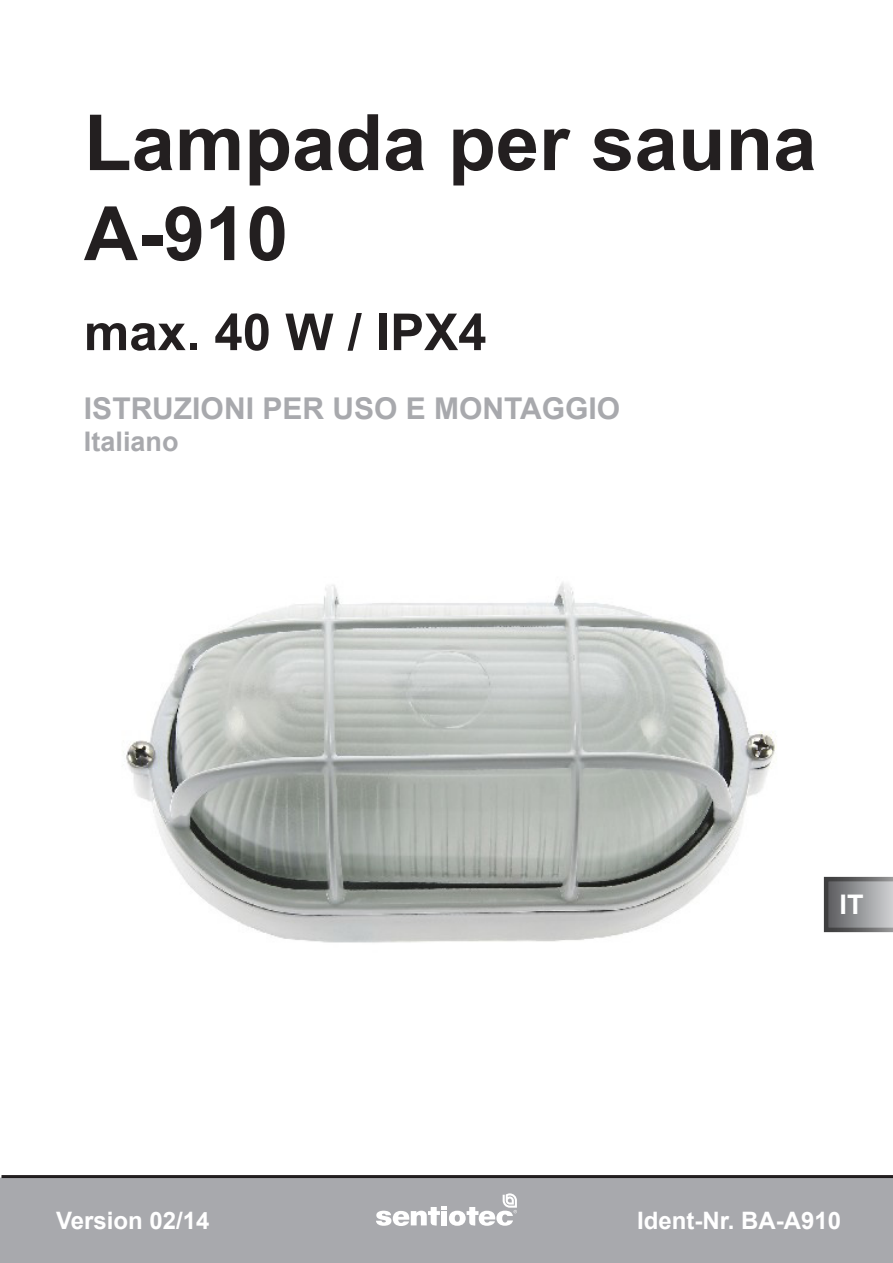
<style>
.page{position:relative;width:893px;height:1263px;background:#fff}
.page>*{position:absolute;margin:0;border:0;box-sizing:border-box;transform-origin:0 0}
.t1{font:700 78px "Arial";color:#231f20}
.t2{font:700 75px "Arial";color:#231f20}
.t3{font:700 51px "Arial";color:#231f20}
.t4{font:700 30px "Arial";color:#a8a9ad}
.t5{font:700 27px "Arial";color:#a8a9ad}
.Fließtext{font:700 27px "Arial";color:#fff}
.Fließtext_fett{font:700 24px "Arial";color:#fff}
</style>
<div class="page">
<img style="left:123px;top:582px;width:707px;height:361px">
<div style="left:0;top:1177px;width:893px;height:86px;background:#a8a9ad"></div>
<hr style="left:2px;top:1175px;width:891px;height:3px;background:#231f20">
<svg style="left:376px;top:1193px;width:141px;height:33px"></svg>
<svg style="left:824px;top:877px;width:69px;height:55px;background:#8a8a8d"></svg>
<p class="t1" style="left:84px;top:88px;width:734px">Lampada per sauna</p>
<p class="t2" style="left:84px;top:181px;width:206px">A-910</p>
<p class="t3" style="left:84px;top:296px;width:404px">max. 40 W / IPX4</p>
<p class="t4" style="left:84px;top:387px;width:538px">ISTRUZIONI PER USO E MONTAGGIO</p>
<p class="t5" style="left:84px;top:422px;width:96px">Italiano</p>
<p class="Fließtext" style="left:839px;top:885px;width:26px">IT</p>
<p class="Fließtext_fett" style="left:56px;top:1204px;width:155px">Version 02/14</p>
<p class="Fließtext_fett" style="left:637px;top:1204px;width:206px">Ident-Nr. BA-A910</p>
</div>
